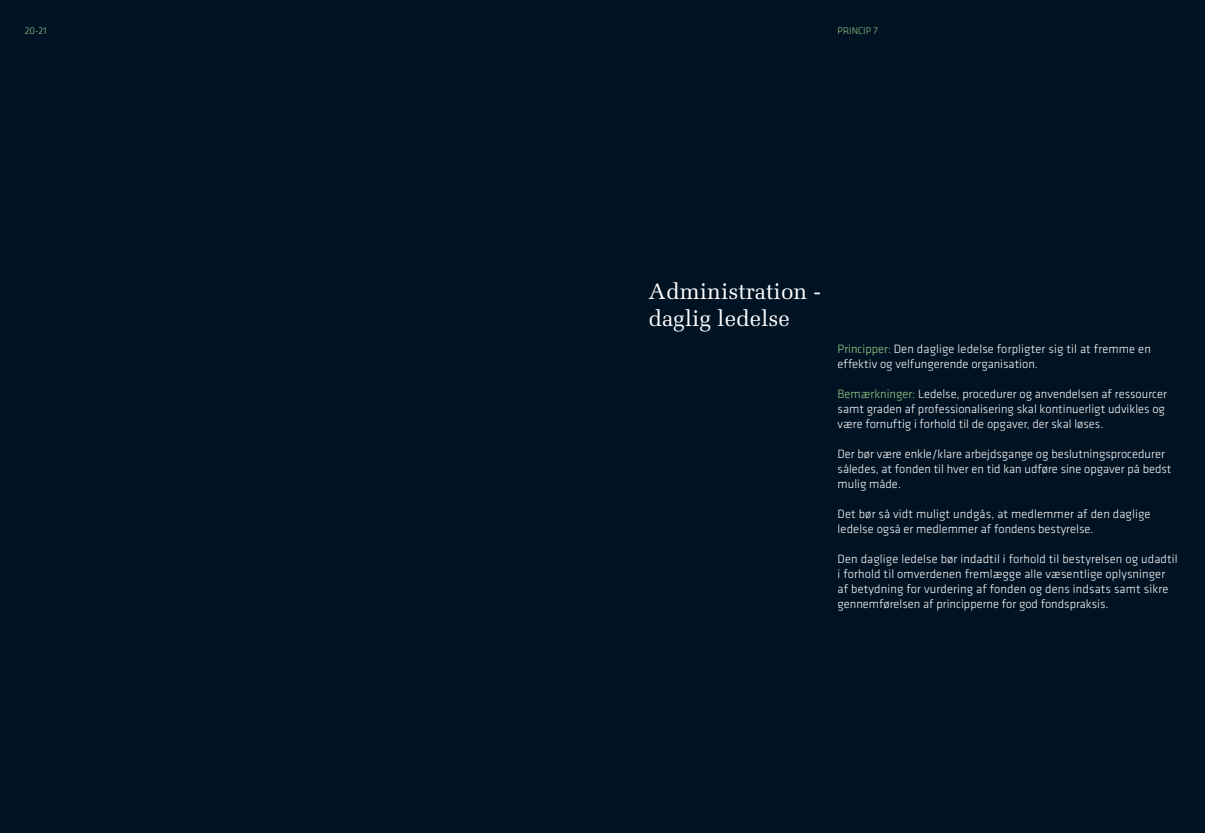
<style>
.page{position:relative;width:1205px;height:833px;background:#001322}
.page>*{position:absolute;margin:0;border:0;box-sizing:border-box;transform-origin:0 0}
.t1{font:22.5px/27px "Melior";color:#fff}
.t2{font:300 12.5px/15px "Klavika";color:#fff}
.t3{font:300 10px "Klavika";color:#96ce8a}
.s1{color:#96ce8a}
</style>
<div class="page">
<p class="t3" style="left:25px;top:25px;width:23px">20-21</p>
<p class="t3" style="left:837px;top:25px;width:42px">PRINCIP 7</p>
<h1 class="t1" style="left:648px;top:278px;width:174px">Administration - daglig ledelse</h1>
<p class="t2" style="left:837px;top:342px;width:315px"><span class="s1">Principper:</span> Den daglige ledelse forpligter sig til at fremme en effektiv og velfungerende organisation.</p>
<p class="t2" style="left:837px;top:387px;width:331px"><span class="s1">Bemærkninger:</span> Ledelse, procedurer og anvendelsen af ressourcer samt graden af professionalisering skal kontinuerligt udvikles og være fornuftig i forhold til de opgaver, der skal løses.</p>
<p class="t2" style="left:837px;top:447px;width:335px">Der bør være enkle/klare arbejdsgange og beslutningsprocedurer således, at fonden til hver en tid kan udføre sine opgaver på bedst mulig måde.</p>
<p class="t2" style="left:837px;top:507px;width:314px">Det bør så vidt muligt undgås, at medlemmer af den daglige ledelse også er medlemmer af fondens bestyrelse.</p>
<p class="t2" style="left:837px;top:552px;width:342px">Den daglige ledelse bør indadtil i forhold til bestyrelsen og udadtil i forhold til omverdenen fremlægge alle væsentlige oplysninger af betydning for vurdering af fonden og dens indsats samt sikre gennemførelsen af principperne for god fondspraksis.</p>
</div>
